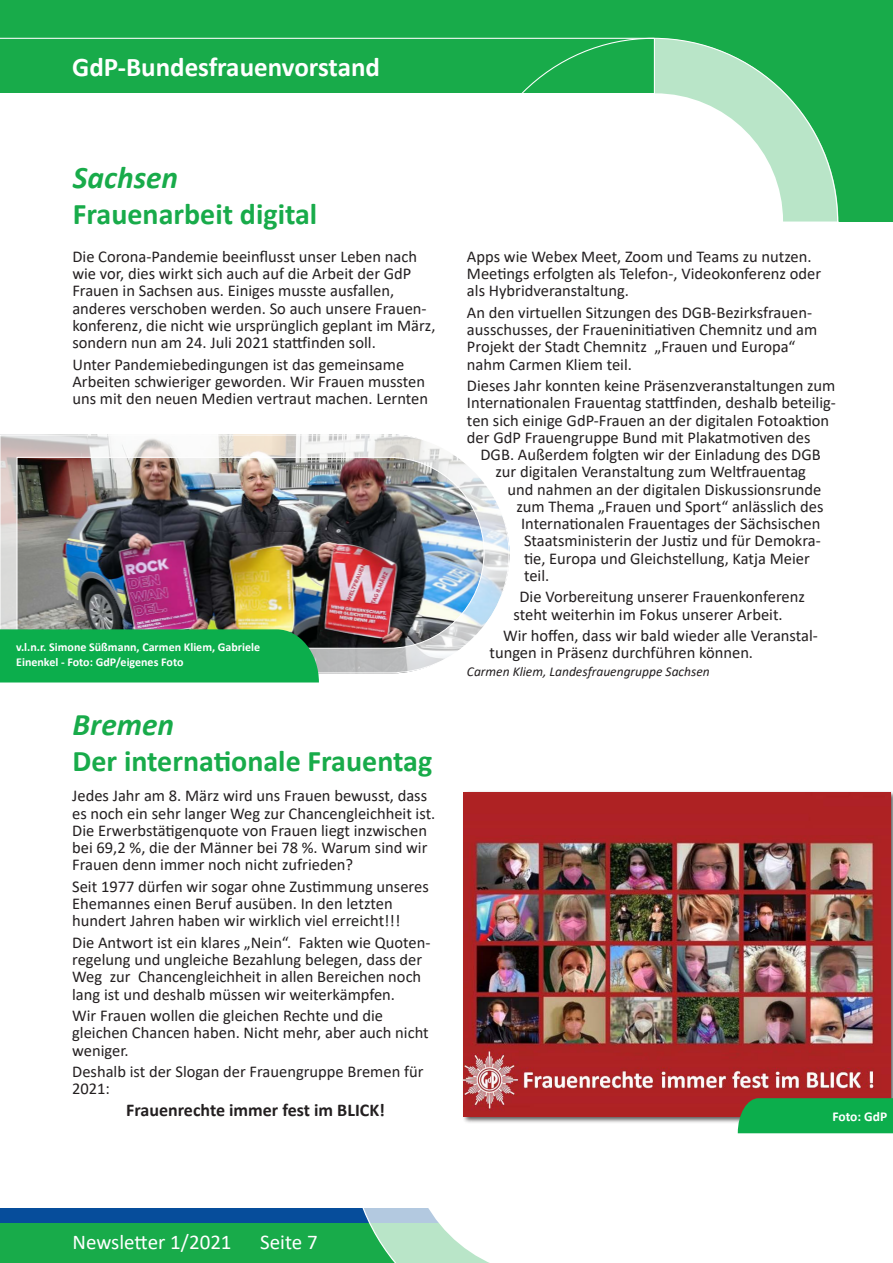
<style>
.page{position:relative;width:893px;height:1263px;background:#fff}
.page>*{position:absolute;margin:0;border:0;box-sizing:border-box;transform-origin:0 0}
.t1{font:italic 700 31.5px "Calibri";color:#18ab4a}
.t2{font:700 30px "Calibri";color:#18ab4a}
.t3{font:700 27px "Calibri";color:#fff}
.t4{font:21px "Calibri";color:#fff}
.t5{font:700 18px "Calibri";color:#231f20}
.t6{font:16.5px/17.2px "Calibri";color:#231f20}
.t7{font:italic 13.5px "Calibri";color:#231f20}
.t8{font:700 13.5px "Calibri";color:#fff}
.t9{font:700 12px/15px "Calibri";color:#fff}
</style>
<div class="page">
<div style="left:0;top:1222px;width:553px;height:41px;background:#18ab4a"></div>
<div style="left:0;top:1208px;width:455px;height:14px;background:#064d9b"></div>
<svg style="left:349px;top:1208px;width:203px;height:55px"></svg>
<div style="left:0;top:0;width:893px;height:222px;background:#18ab4a"></div>
<div style="left:0;top:93px;width:655px;height:257px;background:#fff"></div>
<svg style="left:654px;top:38px;width:184px;height:184px"></svg>
<hr style="left:0;top:38px;width:654px;height:1px;background:#fff">
<div style="left:462px;top:790px;width:431px;height:333px;background:#231f20;opacity:.75"></div>
<img style="left:464px;top:792px;width:426px;height:324px">
<img style="left:0;top:434px;width:510px;height:240px">
<div style="left:0;top:629px;width:319px;height:53px;background:#0cae4c"></div>
<div style="left:738px;top:1098px;width:155px;height:35px;background:#0cae4c"></div>
<h3 class="t3" style="left:72px;top:48px;width:309px">GdP-Bundesfrauenvorstand</h3>
<h1 class="t1" style="left:73px;top:155px;width:107px">Sachsen</h1>
<h2 class="t2" style="left:73px;top:193px;width:246px">Frauenarbeit digital</h2>
<p class="t6" style="left:72px;top:247px;width:365px">Die Corona-Pandemie beeinflusst unser Leben nach wie vor, dies wirkt sich auch auf die Arbeit der GdP Frauen in Sachsen aus. Einiges musste ausfallen, anderes verschoben werden. So auch unsere Frauen&shy;konferenz, die nicht wie ursprünglich geplant im März, sondern nun am 24. Juli 2021 stattfinden soll.</p>
<p class="t6" style="left:72px;top:355px;width:357px">Unter Pandemiebedingungen ist das gemeinsame<br>Arbeiten schwieriger geworden. Wir Frauen mussten uns mit den neuen Medien vertraut machen. Lernten</p>
<p class="t9" style="left:16px;top:640px;width:245px">v.l.n.r. Simone Süßmann, Carmen Kliem, Gabriele<br>Einenkel - Foto: GdP/eigenes Foto</p>
<h1 class="t1" style="left:73px;top:702px;width:103px">Bremen</h1>
<h2 class="t2" style="left:73px;top:740px;width:361px">Der internationale Frauentag</h2>
<p class="t6" style="left:72px;top:787px;width:365px">Jedes Jahr am 8. März wird uns Frauen bewusst, dass es noch ein sehr langer Weg zur Chancengleichheit ist.<br>Die Erwerbstätigenquote von Frauen liegt inzwischen bei 69,2 %, die der Männer bei 78 %. Warum sind wir Frauen denn immer noch nicht zufrieden?</p>
<p class="t6" style="left:72px;top:877px;width:358px">Seit 1977 dürfen wir sogar ohne Zustimmung unseres<br>Ehemannes einen Beruf ausüben. In den letzten hundert Jahren haben wir wirklich viel erreicht!!!</p>
<p class="t6" style="left:72px;top:933px;width:360px">Die Antwort ist ein klares „Nein“. Fakten wie Quoten&shy;regelung und ungleiche Bezahlung belegen, dass der Weg zur Chancengleichheit in allen Bereichen noch lang ist und deshalb müssen wir weiterkämpfen.</p>
<p class="t6" style="left:72px;top:1006px;width:358px">Wir Frauen wollen die gleichen Rechte und die gleichen Chancen haben. Nicht mehr, aber auch nicht weniger.</p>
<p class="t6" style="left:72px;top:1062px;width:353px">Deshalb ist der Slogan der Frauengruppe Bremen für<br>2021:</p>
<p class="t5" style="left:126px;top:1097px;width:260px">Frauenrechte immer fest im BLICK!</p>
<p class="t6" style="left:467px;top:247px;width:356px">Apps wie Webex Meet, Zoom und Teams zu nutzen.<br>Meetings erfolgten als Telefon-, Videokonferenz oder als Hybridveranstaltung.</p>
<p class="t6" style="left:467px;top:303px;width:352px">An den virtuellen Sitzungen des DGB-Bezirksfrauen&shy;ausschusses, der Fraueninitiativen Chemnitz und am Projekt der Stadt Chemnitz „Frauen und Europa“ nahm Carmen Kliem teil.</p>
<p class="t6" style="left:467px;top:377px;width:370px">Dieses Jahr konnten keine Präsenzveranstaltungen zum Internationalen Frauentag stattfinden, deshalb beteilig&shy;ten sich einige GdP-Frauen an der digitalen Fotoaktion der GdP Frauengruppe Bund mit Plakatmotiven des</p>
<p class="t6" style="left:480px;top:446px;width:342px">DGB. Außerdem folgten wir der Einladung des DGB</p>
<p class="t6" style="left:495px;top:463px;width:312px">zur digitalen Veranstaltung zum Weltfrauentag</p>
<p class="t6" style="left:507px;top:480px;width:315px">und nahmen an der digitalen Diskussionsrunde</p>
<p class="t6" style="left:516px;top:497px;width:308px">zum Thema „Frauen und Sport“ anlässlich des</p>
<p class="t6" style="left:521px;top:515px;width:301px">Internationalen Frauentages der Sächsischen</p>
<p class="t6" style="left:524px;top:532px;width:298px">Staatsministerin der Justiz und für Demokra-</p>
<p class="t6" style="left:524px;top:549px;width:287px">tie, Europa und Gleichstellung, Katja Meier</p>
<p class="t6" style="left:524px;top:566px;width:27px">teil.</p>
<p class="t6" style="left:513px;top:588px;width:293px;text-indent:6px">Die Vorbereitung unserer Frauenkonferenz steht weiterhin im Fokus unserer Arbeit.</p>
<p class="t6" style="left:489px;top:627px;width:330px;text-indent:14px">Wir hoffen, dass wir bald wieder alle Veranstal&shy;tungen in Präsenz durchführen können.</p>
<p class="t7" style="left:467px;top:662px;width:244px">Carmen Kliem, Landesfrauengruppe Sachsen</p>
<p class="t8" style="left:832px;top:1107px;width:56px">Foto: GdP</p>
<p class="t4" style="left:73px;top:1227px;width:161px">Newsletter 1/2021</p>
<p class="t4" style="left:260px;top:1227px;width:59px">Seite 7</p>
</div>
